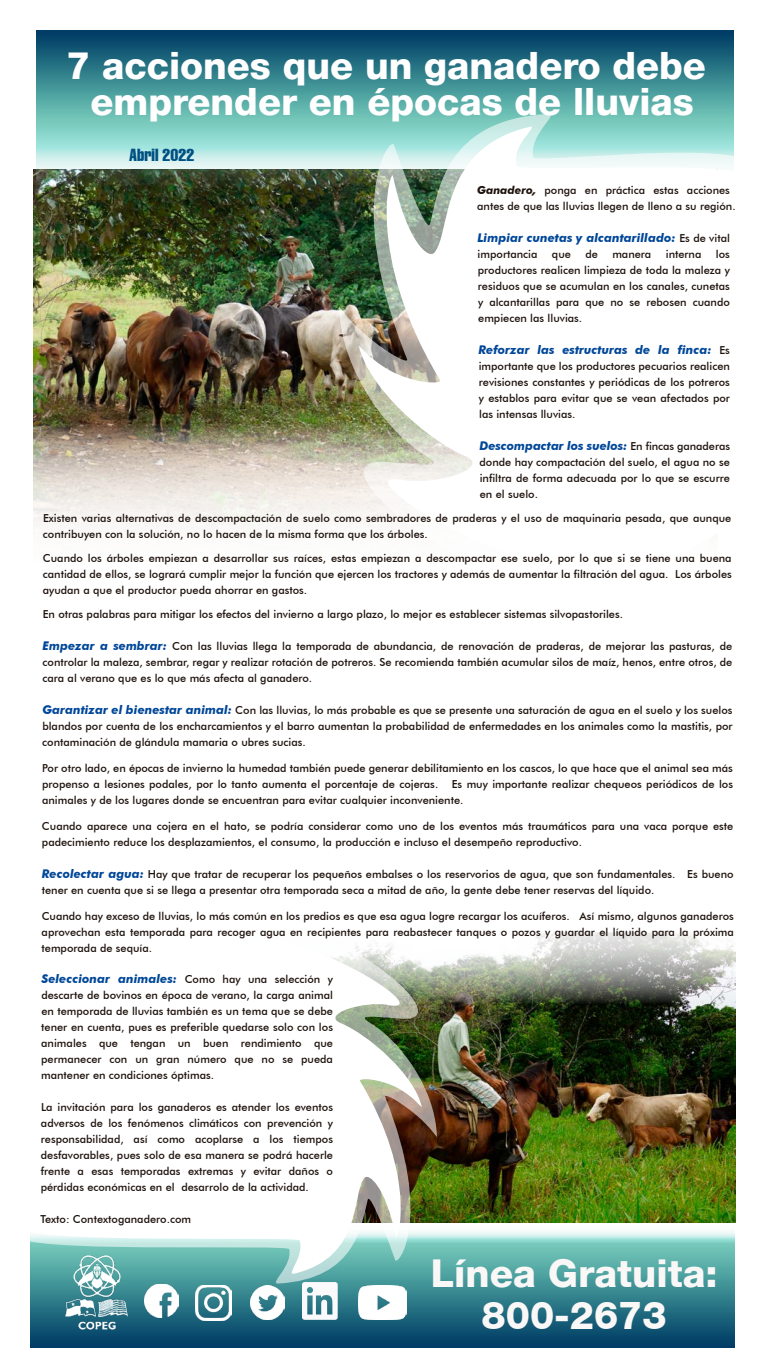
<style>
.page{position:relative;width:768px;height:1366px;background:#fff}
.page>*{position:absolute;margin:0;border:0;box-sizing:border-box;transform-origin:0 0}
.t1{font:800 38.4px/42px "Helvetica 85";color:#faf7f7;text-align:center}
.t2{font:800 37.6px/36px "Helvetica 85";color:#fff;text-align:center}
.t3{font:extra-condensed 17.1px "Helvetica";color:#005183}
.t4{font:italic 700 12px "Futura BT";color:#004799}
.t5{font:500 11px/16px "Futura BT";color:#1e120d;text-align:justify}
.s1{font-weight:700;font-style:italic}
.s2{font-weight:500;font-style:normal;font-size:11px;color:#1e120d}
.s3{font-weight:700;font-style:italic;font-size:12px;color:#004799}
</style>
<div class="page">
<img style="left:437px;top:1070px;width:298px;height:153px">
<img style="left:34px;top:169px;width:305px;height:254px">
<img style="left:437px;top:932px;width:299px;height:138px">
<svg style="left:33px;top:423px;width:306px;height:106px"></svg>
<svg style="left:36px;top:30px;width:698px;height:158px;background:#498d93"></svg>
<svg style="left:30px;top:1231px;width:705px;height:117px;background:#367e8d"></svg>
<img style="left:62px;top:1284px;width:68px;height:48px">
<img style="left:145px;top:1284px;width:34px;height:34px">
<img style="left:196px;top:1285px;width:35px;height:35px">
<img style="left:250px;top:1285px;width:35px;height:35px">
<svg style="left:302px;top:1284px;width:36px;height:36px"></svg>
<img style="left:358px;top:1285px;width:49px;height:34px">
<svg style="left:339px;top:114px;width:395px;height:405px;background:#7cbbac"></svg>
<svg style="left:342px;top:124px;width:392px;height:404px"></svg>
<svg style="left:30px;top:966px;width:407px;height:318px;background:#5d9d96"></svg>
<svg style="left:30px;top:944px;width:405px;height:332px"></svg>
<h2 class="t2" style="left:67px;top:48px;width:641px">7 acciones que un ganadero debe emprender en épocas de lluvias</h2>
<h3 class="t3" style="left:129px;top:144px;width:67px">Abril 2022</h3>
<p class="t5" style="left:477px;top:182px;width:260px"><span class="s1">Ganadero,</span> ponga en práctica estas acciones antes de que las lluvias llegen de lleno a su región.</p>
<p class="t4" style="left:478px;top:231px;width:254px">Limpiar cunetas y alcantarillado: <span class="s2">Es de vital</span></p>
<p class="t5" style="left:478px;top:246px;width:61px">importancia</p>
<p class="t5" style="left:552px;top:246px;width:20px">que</p>
<p class="t5" style="left:585px;top:246px;width:14px">de</p>
<p class="t5" style="left:612px;top:246px;width:41px">manera</p>
<p class="t5" style="left:666px;top:246px;width:37px">interna</p>
<p class="t5" style="left:478px;top:246px;width:254px;text-indent:238px">los productores realicen limpieza de toda la maleza y residuos que se acumulan en los canales, cunetas y alcantarillas para que no se rebosen cuando empiecen las lluvias.</p>
<p class="t4" style="left:479px;top:342px;width:253px">Reforzar las estructuras de la finca: <span class="s2">Es</span></p>
<p class="t5" style="left:479px;top:358px;width:253px">importante que los productores pecuarios realicen revisiones constantes y periódicas de los potreros y establos para evitar que se vean afectados por las intensas lluvias.</p>
<p class="t4" style="left:479px;top:438px;width:252px">Descompactar los suelos: <span class="s2">En fincas ganaderas</span></p>
<p class="t5" style="left:480px;top:454px;width:252px">donde hay compactación del suelo, el agua no se infiltra de forma adecuada por lo que se escurre en el suelo.</p>
<p class="t5" style="left:43px;top:510px;width:690px">Existen varias alternativas de descompactación de suelo como sembradores de praderas y el uso de maquinaria pesada, que aunque contribuyen con la solución, no lo hacen de la misma forma que los árboles.</p>
<p class="t5" style="left:43px;top:550px;width:691px">Cuando los árboles empiezan a desarrollar sus raíces, estas empiezan a descompactar ese suelo, por lo que si se tiene una buena cantidad de ellos, se logrará cumplir mejor la función que ejercen los tractores y además de aumentar la filtración del agua. Los árboles ayudan a que el productor pueda ahorrar en gastos.</p>
<p class="t5" style="left:43px;top:606px;width:582px">En otras palabras para mitigar los efectos del invierno a largo plazo, lo mejor es establecer sistemas silvopastoriles.</p>
<p class="t5" style="left:42px;top:638px;width:691px"><span class="s3">Empezar a sembrar:</span> Con las lluvias llega la temporada de abundancia, de renovación de praderas, de mejorar las pasturas, de controlar la maleza, sembrar, regar y realizar rotación de potreros. Se recomienda también acumular silos de maíz, henos, entre otros, de cara al verano que es lo que más afecta al ganadero.</p>
<p class="t5" style="left:42px;top:702px;width:692px"><span class="s3">Garantizar el bienestar animal:</span> Con las lluvias, lo más probable es que se presente una saturación de agua en el suelo y los suelos blandos por cuenta de los encharcamientos y el barro aumentan la probabilidad de enfermedades en los animales como la mastitis, por contaminación de glándula mamaria o ubres sucias.</p>
<p class="t5" style="left:42px;top:760px;width:693px">Por otro lado, en épocas de invierno la humedad también puede generar debilitamiento en los cascos, lo que hace que el animal sea más propenso a lesiones podales, por lo tanto aumenta el porcentaje de cojeras. Es muy importante realizar chequeos periódicos de los animales y de los lugares donde se encuentran para evitar cualquier inconveniente.</p>
<p class="t5" style="left:42px;top:818px;width:693px">Cuando aparece una cojera en el hato, se podría considerar como uno de los eventos más traumáticos para una vaca porque este padecimiento reduce los desplazamientos, el consumo, la producción e incluso el desempeño reproductivo.</p>
<p class="t5" style="left:42px;top:866px;width:693px"><span class="s3">Recolectar agua:</span> Hay que tratar de recuperar los pequeños embalses o los reservorios de agua, que son fundamentales. Es bueno tener en cuenta que si se llega a presentar otra temporada seca a mitad de año, la gente debe tener reservas del líquido.</p>
<p class="t5" style="left:42px;top:908px;width:694px">Cuando hay exceso de lluvias, lo más común en los predios es que esa agua logre recargar los acuíferos. Así mismo, algunos ganaderos aprovechan esta temporada para recoger agua en recipientes para reabastecer tanques o pozos y guardar el líquido para la próxima temporada de sequía.</p>
<p class="t4" style="left:41px;top:972px;width:293px">Seleccionar animales: <span class="s2">Como hay una selección y</span></p>
<p class="t5" style="left:41px;top:987px;width:293px">descarte de bovinos en época de verano, la carga animal en temporada de lluvias también es un tema que se debe tener en cuenta, pues es preferible quedarse solo con los animales que tengan un buen rendimiento que permanecer con un gran número que no se pueda mantener en condiciones óptimas.</p>
<p class="t5" style="left:41px;top:1099px;width:294px">La invitación para los ganaderos es atender los eventos adversos de los fenómenos climáticos con prevención y responsabilidad, así como acoplarse a los tiempos desfavorables, pues solo de esa manera se podrá hacerle frente a esas temporadas extremas y evitar daños o pérdidas económicas en el desarrolo de la actividad.</p>
<p class="t5" style="left:41px;top:1211px;width:152px">Texto: Contextoganadero.com</p>
<h1 class="t1" style="left:431px;top:1252px;width:288px">Línea Gratuita:<br>800-2673</h1>
</div>
